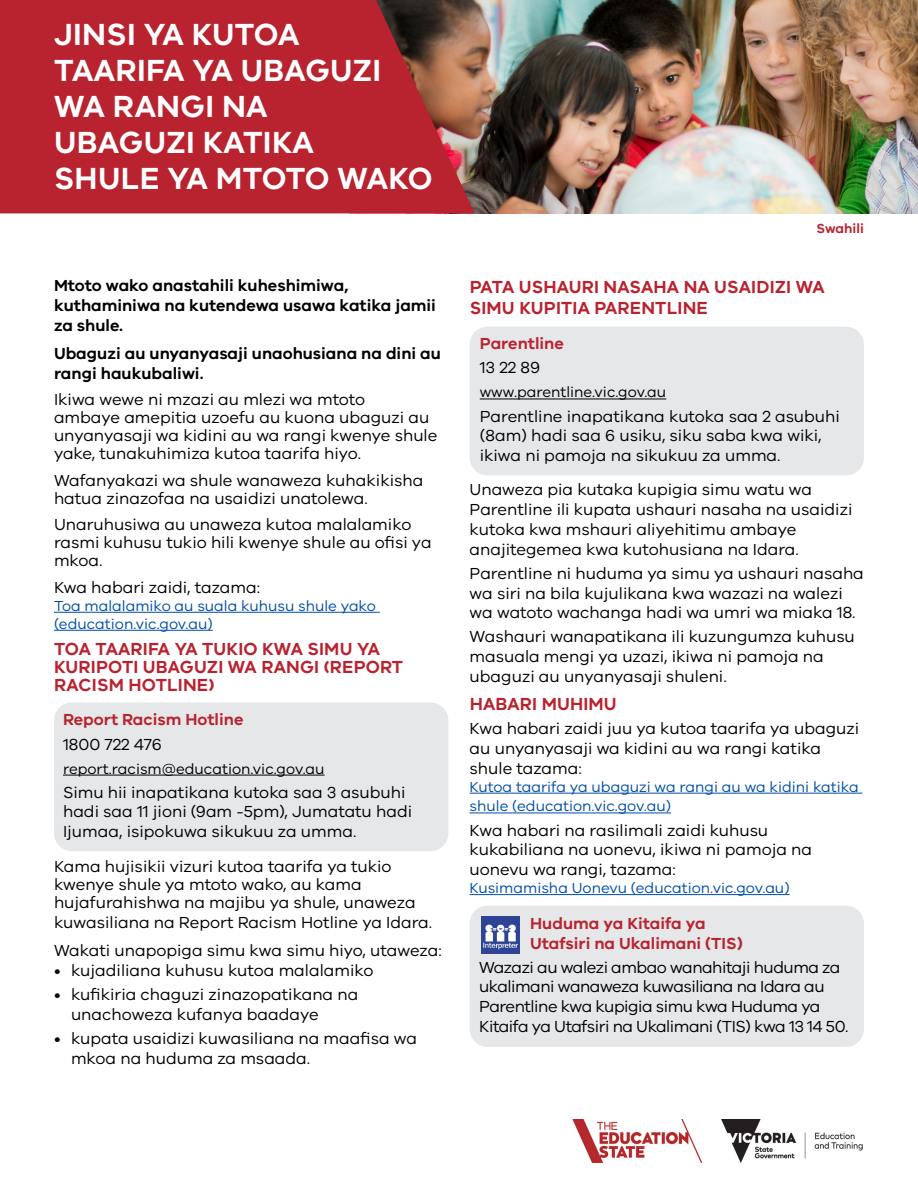
<style>
.page{position:relative;width:918px;height:1188px;background:#fff}
.page>*{position:absolute;margin:0;border:0;box-sizing:border-box;transform-origin:0 0}
.t1{font:600 31.5px/36px "VIC";letter-spacing:.01em;color:#fff}
.Body{font:600 18px/18px "VIC";letter-spacing:.01em;color:#b8232f}
.Bullets{font:600 18px/21.6px "VIC";letter-spacing:.01em;color:#b8232f}
.Bullets-2{font:16.5px/19.8px "VIC";color:#000}
.Body-2{font:16.5px/18px "VIC";color:#000}
.Bullets-3{font:16.5px/19.8px "VIC";letter-spacing:-.03em;color:#000}
.Body-3{font:600 16.5px/19.8px "VIC";color:#000}
.Bullets-4{font:600 16.5px/19.8px "VIC";color:#b8232f}
.Bullets-5{font:15px/19.8px "VIC";color:#004ea8}
.Bullets-6{font:15px "VIC";color:#000}
.Body-4{font:15px/18px "VIC";color:#004ea8}
.Bullets-7{font:600 13.5px "VIC";color:#b8232f}
</style>
<div class="page">
<img style="left:572px;top:1120px;width:291px;height:42px">
<img style="left:477px;top:0;width:441px;height:213px">
<svg style="left:0;top:0;width:477px;height:213px;background:#b22931"></svg>
<div style="left:54px;top:702px;width:394px;height:149px;background:#e6e7e8;border-radius:18px"></div>
<hr style="left:63px;top:775px;width:262px;height:1px;background:#000">
<hr style="left:470px;top:793px;width:392px;height:1px;background:#004ea8">
<hr style="left:470px;top:813px;width:201px;height:1px;background:#004ea8">
<hr style="left:470px;top:894px;width:320px;height:1px;background:#004ea8">
<div style="left:470px;top:906px;width:394px;height:141px;background:#e6e7e8;border-radius:18px"></div>
<img style="left:482px;top:916px;width:37px;height:38px">
<div style="left:470px;top:327px;width:394px;height:148px;background:#e6e7e8;border-radius:18px"></div>
<hr style="left:480px;top:399px;width:186px;height:1px;background:#000">
<hr style="left:54px;top:612px;width:326px;height:1px;background:#004ea8">
<hr style="left:54px;top:630px;width:159px;height:1px;background:#004ea8">
<p class="t1" style="left:54px;top:16px;width:380px">JINSI YA KUTOA<br>TAARIFA YA UBAGUZI<br>WA RANGI NA<br>UBAGUZI KATIKA<br>SHULE YA MTOTO WAKO</p>
<p class="Body-3" style="left:54px;top:275px;width:384px">Mtoto wako anastahili kuheshimiwa, kuthaminiwa na kutendewa usawa katika jamii za shule.</p>
<p class="Body-3" style="left:54px;top:343px;width:389px">Ubaguzi au unyanyasaji unaohusiana na dini au rangi haukubaliwi.</p>
<p class="Body-2" style="left:54px;top:390px;width:385px">Ikiwa wewe ni mzazi au mlezi wa mtoto<br>ambaye amepitia uzoefu au kuona ubaguzi au unyanyasaji wa kidini au wa rangi kwenye shule yake, tunakuhimiza kutoa taarifa hiyo.</p>
<p class="Body-2" style="left:54px;top:471px;width:371px">Wafanyakazi wa shule wanaweza kuhakikisha hatua zinazofaa na usaidizi unatolewa.</p>
<p class="Body-2" style="left:54px;top:515px;width:379px">Unaruhusiwa au unaweza kutoa malalamiko rasmi kuhusu tukio hili kwenye shule au ofisi ya mkoa.</p>
<p class="Body-2" style="left:54px;top:578px;width:208px">Kwa habari zaidi, tazama:</p>
<p class="Body-4" style="left:54px;top:596px;width:323px">Toa malalamiko au suala kuhusu shule yako (education.vic.gov.au)</p>
<p class="Body" style="left:54px;top:640px;width:351px">TOA TAARIFA YA TUKIO KWA SIMU YA<br>KURIPOTI UBAGUZI WA RANGI (REPORT<br>RACISM HOTLINE)</p>
<p class="Bullets-4" style="left:63px;top:710px;width:182px">Report Racism Hotline</p>
<p class="Bullets-2" style="left:63px;top:734px;width:100px">1800 722 476</p>
<p class="Bullets-6" style="left:63px;top:760px;width:263px">report.racism@education.vic.gov.au</p>
<p class="Bullets-2" style="left:63px;top:782px;width:351px">Simu hii inapatikana kutoka saa 3 asubuhi hadi saa 11 jioni (9am -5pm), Jumatatu hadi<br>Ijumaa, isipokuwa sikukuu za umma.</p>
<p class="Body-2" style="left:54px;top:857px;width:363px">Kama hujisikii vizuri kutoa taarifa ya tukio kwenye shule ya mtoto wako, au kama hujafurahishwa na majibu ya shule, unaweza</p>
<p class="Body-2" style="left:54px;top:913px;width:380px">kuwasiliana na Report Racism Hotline ya Idara.</p>
<p class="Body-2" style="left:54px;top:941px;width:389px">Wakati unapopiga simu kwa simu hiyo, utaweza:</p>
<p class="Bullets-2" style="left:54px;top:960px;width:321px">• kujadiliana kuhusu kutoa malalamiko</p>
<p class="Bullets-2" style="left:71px;top:984px;width:289px;text-indent:-17px">• kufikiria chaguzi zinazopatikana na unachoweza kufanya baadaye</p>
<p class="Bullets-2" style="left:71px;top:1028px;width:348px;text-indent:-17px">• kupata usaidizi kuwasiliana na maafisa wa mkoa na huduma za msaada.</p>
<p class="Bullets-7" style="left:816px;top:220px;width:49px">Swahili</p>
<p class="Bullets" style="left:470px;top:275px;width:357px">PATA USHAURI NASAHA NA USAIDIZI WA<br>SIMU KUPITIA PARENTLINE</p>
<p class="Bullets-4" style="left:480px;top:333px;width:86px">Parentline</p>
<p class="Bullets-2" style="left:480px;top:357px;width:62px">13 22 89</p>
<p class="Bullets-6" style="left:480px;top:383px;width:188px">www.parentline.vic.gov.au</p>
<p class="Bullets-2" style="left:480px;top:406px;width:362px">Parentline inapatikana kutoka saa 2 asubuhi (8am) hadi saa 6 usiku, siku saba kwa wiki, ikiwa ni pamoja na sikukuu za umma.</p>
<p class="Bullets-2" style="left:470px;top:479px;width:384px">Unaweza pia kutaka kupigia simu watu wa Parentline ili kupata ushauri nasaha na usaidizi kutoka kwa mshauri aliyehitimu ambaye anajitegemea kwa kutohusiana na Idara.</p>
<p class="Bullets-2" style="left:470px;top:563px;width:396px">Parentline ni huduma ya simu ya ushauri nasaha wa siri na bila kujulikana kwa wazazi na walezi wa watoto wachanga hadi wa umri wa miaka 18.</p>
<p class="Bullets-2" style="left:470px;top:626px;width:387px">Washauri wanapatikana ili kuzungumza kuhusu masuala mengi ya uzazi, ikiwa ni pamoja na ubaguzi au unyanyasaji shuleni.</p>
<p class="Bullets" style="left:470px;top:693px;width:149px">HABARI MUHIMU</p>
<p class="Bullets-2" style="left:470px;top:718px;width:391px">Kwa habari zaidi juu ya kutoa taarifa ya ubaguzi au unyanyasaji wa kidini au wa rangi katika shule tazama:</p>
<p class="Bullets-5" style="left:470px;top:776px;width:391px">Kutoa taarifa ya ubaguzi wa rangi au wa kidini katika shule (education.vic.gov.au)</p>
<p class="Bullets-2" style="left:470px;top:820px;width:344px">Kwa habari na rasilimali zaidi kuhusu kukabiliana na uonevu, ikiwa ni pamoja na uonevu wa rangi, tazama:</p>
<p class="Bullets-5" style="left:470px;top:878px;width:322px">Kusimamisha Uonevu (education.vic.gov.au)</p>
<p class="Bullets-4" style="left:530px;top:913px;width:214px">Huduma ya Kitaifa ya<br>Utafsiri na Ukalimani (TIS)</p>
<p class="Bullets-3" style="left:479px;top:957px;width:371px">Wazazi au walezi ambao wanahitaji huduma za ukalimani wanaweza kuwasiliana na Idara au Parentline kwa kupigia simu kwa Huduma ya Kitaifa ya Utafsiri na Ukalimani (TIS) kwa 13 14 50.</p>
</div>
